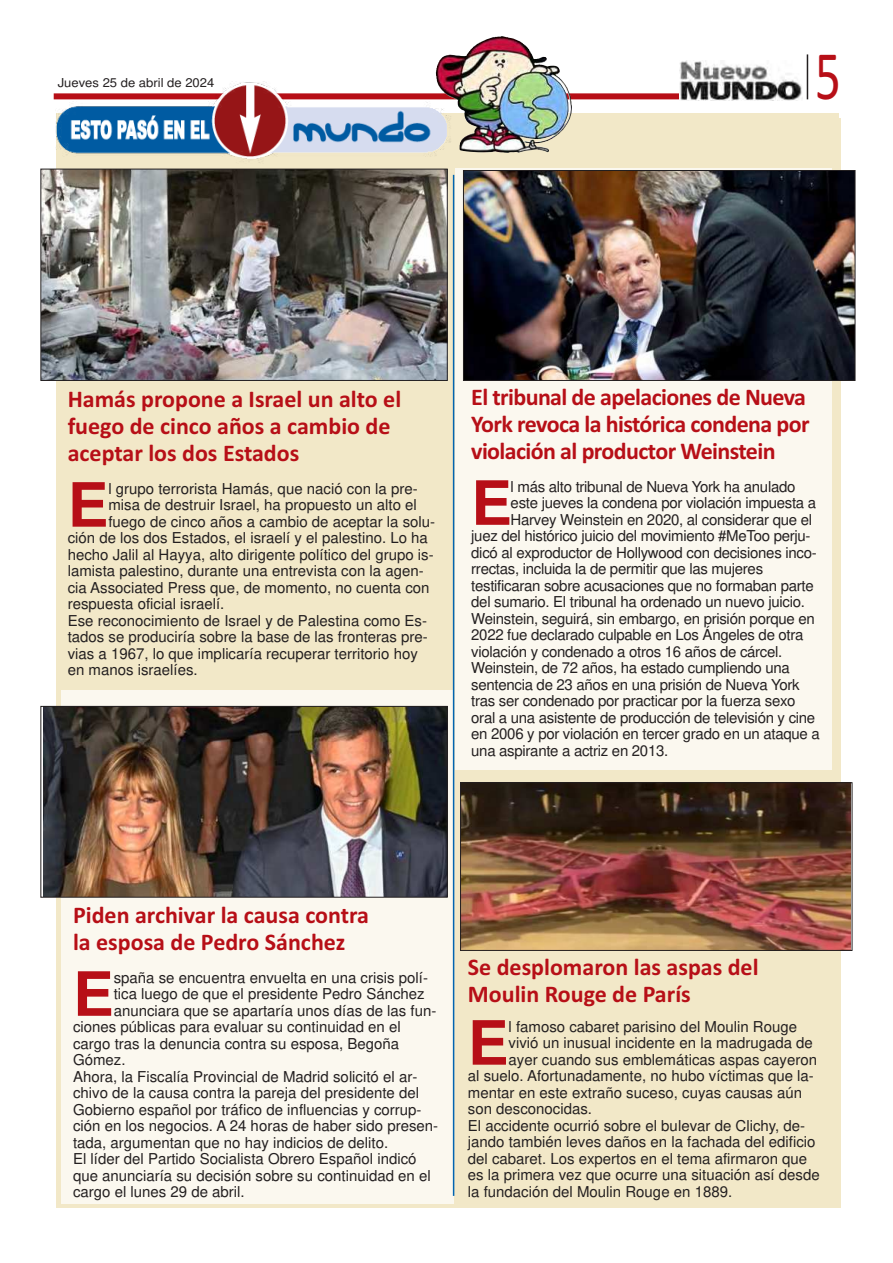
<style>
.page{position:relative;width:893px;height:1263px;background:#fff}
.page>*{position:absolute;margin:0;border:0;box-sizing:border-box;transform-origin:0 0}
.t1{font:700 61.05px "Arial";color:#b70f17}
.t2{font:34.2px "Calibri";color:#b70f17;scale:.73 1}
.t3{font:15px "Arial";color:#231f20}
.t4{font:15px "Arial";letter-spacing:-.02em;color:#231f20}
.t5{font:12.3px "Arial";color:#231f20;scale:1.06 1}
.t6{font:700 11.7px "Calibri";color:#b70f17}
.t7{font:700 11.7px "Calibri";letter-spacing:-.05em;color:#b70f17}
</style>
<div class="page">
<div style="left:54px;top:93px;width:839px;height:6px;background:#b70f17"></div>
<div style="left:56px;top:113px;width:785px;height:1095px;background:#f2e8c8"></div>
<div style="left:455px;top:169px;width:376px;height:601px;background:#fbf8ef"></div>
<div style="left:62px;top:690px;width:392px;height:513px;background:#fbf8ef"></div>
<img style="left:43px;top:171px;width:402px;height:208px">
<div style="left:41px;top:169px;width:406px;height:212px;border:1px solid #231f20"></div>
<img style="left:462px;top:784px;width:388px;height:165px">
<div style="left:460px;top:782px;width:392px;height:169px;border:1px solid #231f20"></div>
<img style="left:44px;top:708px;width:401px;height:187px">
<div style="left:41px;top:706px;width:406px;height:191px;border:1px solid #231f20"></div>
<img style="left:465px;top:172px;width:388px;height:207px">
<div style="left:463px;top:170px;width:392px;height:211px;border:1px solid #231f20"></div>
<hr style="left:453px;top:175px;width:1px;height:1021px;background:#0164b1">
<img style="left:53px;top:81px;width:383px;height:82px">
<img style="left:436px;top:36px;width:136px;height:117px">
<div style="left:839px;top:77px;width:54px;height:41px;background:#fff"></div>
<div style="left:679px;top:53px;width:196px;height:51px;background:#fff"></div>
<img style="left:679px;top:61px;width:123px;height:39px">
<hr style="left:807px;top:54px;width:1px;height:45px;background:#231f20">
<p class="t5" style="left:58px;top:75px;width:149px">Jueves 25 de abril de 2024</p>
<h2 class="t2" style="left:815px;top:68px;width:37px">5</h2>
<p class="t6" style="left:68px;top:396px;width:335px">Hamás propone a Israel un alto el</p>
<p class="t6" style="left:68px;top:423px;width:324px">fuego de cinco años a cambio de</p>
<p class="t6" style="left:68px;top:450px;width:233px">aceptar los dos Estados</p>
<h1 class="t1" style="left:68px;top:470px;width:42px">E</h1>
<p class="t3" style="left:108px;top:480px;width:311px">l grupo terrorista Hamás, que nació con la pre-</p>
<p class="t3" style="left:108px;top:496px;width:310px">misa de destruir Israel, ha propuesto un alto el</p>
<p class="t3" style="left:108px;top:513px;width:328px">fuego de cinco años a cambio de aceptar la solu-</p>
<p class="t3" style="left:68px;top:529px;width:362px">ción de los dos Estados, el israelí y el palestino. Lo ha</p>
<p class="t3" style="left:68px;top:546px;width:367px">hecho Jalil al Hayya, alto dirigente político del grupo is-</p>
<p class="t3" style="left:68px;top:562px;width:358px">lamista palestino, durante una entrevista con la agen-</p>
<p class="t3" style="left:68px;top:579px;width:363px">cia Associated Press que, de momento, no cuenta con</p>
<p class="t3" style="left:68px;top:595px;width:158px">respuesta oficial israelí.</p>
<p class="t3" style="left:68px;top:612px;width:361px">Ese reconocimiento de Israel y de Palestina como Es-</p>
<p class="t3" style="left:68px;top:628px;width:362px">tados se produciría sobre la base de las fronteras pre-</p>
<p class="t3" style="left:68px;top:645px;width:352px">vias a 1967, lo que implicaría recuperar territorio hoy</p>
<p class="t3" style="left:68px;top:661px;width:132px">en manos israelíes.</p>
<p class="t7" style="left:471px;top:394px;width:336px">El tribunal de apelaciones de Nueva</p>
<p class="t7" style="left:471px;top:421px;width:340px">York revoca la histórica condena por</p>
<p class="t7" style="left:471px;top:448px;width:306px">violación al productor Weinstein</p>
<h1 class="t1" style="left:471px;top:468px;width:42px">E</h1>
<p class="t4" style="left:511px;top:478px;width:286px">l más alto tribunal de Nueva York ha anulado</p>
<p class="t4" style="left:511px;top:494px;width:307px">este jueves la condena por violación impuesta a</p>
<p class="t4" style="left:511px;top:511px;width:303px">Harvey Weinstein en 2020, al considerar que el</p>
<p class="t4" style="left:471px;top:527px;width:341px">juez del histórico juicio del movimiento #MeToo perju-</p>
<p class="t4" style="left:471px;top:544px;width:347px">dicó al exproductor de Hollywood con decisiones inco-</p>
<p class="t4" style="left:471px;top:560px;width:293px">rrectas, incluida la de permitir que las mujeres</p>
<p class="t4" style="left:471px;top:577px;width:344px">testificaran sobre acusaciones que no formaban parte</p>
<p class="t4" style="left:471px;top:593px;width:335px">del sumario. El tribunal ha ordenado un nuevo juicio.</p>
<p class="t4" style="left:471px;top:610px;width:345px">Weinstein, seguirá, sin embargo, en prisión porque en</p>
<p class="t4" style="left:471px;top:626px;width:334px">2022 fue declarado culpable en Los Ángeles de otra</p>
<p class="t4" style="left:471px;top:643px;width:313px">violación y condenado a otros 16 años de cárcel.</p>
<p class="t4" style="left:471px;top:659px;width:320px">Weinstein, de 72 años, ha estado cumpliendo una</p>
<p class="t4" style="left:471px;top:676px;width:330px">sentencia de 23 años en una prisión de Nueva York</p>
<p class="t4" style="left:471px;top:692px;width:326px">tras ser condenado por practicar por la fuerza sexo</p>
<p class="t4" style="left:471px;top:709px;width:346px">oral a una asistente de producción de televisión y cine</p>
<p class="t4" style="left:471px;top:725px;width:350px">en 2006 y por violación en tercer grado en un ataque a</p>
<p class="t4" style="left:471px;top:742px;width:198px">una aspirante a actriz en 2013.</p>
<p class="t6" style="left:73px;top:912px;width:297px">Piden archivar la causa contra</p>
<p class="t6" style="left:73px;top:939px;width:274px">la esposa de Pedro Sánchez</p>
<h1 class="t1" style="left:73px;top:959px;width:42px">E</h1>
<p class="t3" style="left:114px;top:969px;width:316px">spaña se encuentra envuelta en una crisis polí-</p>
<p class="t3" style="left:114px;top:985px;width:313px">tica luego de que el presidente Pedro Sánchez</p>
<p class="t3" style="left:114px;top:1002px;width:324px">anunciara que se apartaría unos días de las fun-</p>
<p class="t3" style="left:73px;top:1018px;width:329px">ciones públicas para evaluar su continuidad en el</p>
<p class="t3" style="left:73px;top:1035px;width:328px">cargo tras la denuncia contra su esposa, Begoña</p>
<p class="t3" style="left:73px;top:1051px;width:54px">Gómez.</p>
<p class="t3" style="left:73px;top:1068px;width:346px">Ahora, la Fiscalía Provincial de Madrid solicitó el ar-</p>
<p class="t3" style="left:73px;top:1084px;width:348px">chivo de la causa contra la pareja del presidente del</p>
<p class="t3" style="left:73px;top:1101px;width:350px">Gobierno español por tráfico de influencias y corrup-</p>
<p class="t3" style="left:73px;top:1117px;width:367px">ción en los negocios. A 24 horas de haber sido presen-</p>
<p class="t3" style="left:73px;top:1134px;width:317px">tada, argumentan que no hay indicios de delito.</p>
<p class="t3" style="left:73px;top:1150px;width:345px">El líder del Partido Socialista Obrero Español indicó</p>
<p class="t3" style="left:73px;top:1167px;width:359px">que anunciaría su decisión sobre su continuidad en el</p>
<p class="t3" style="left:73px;top:1183px;width:173px">cargo el lunes 29 de abril.</p>
<p class="t6" style="left:468px;top:964px;width:292px">Se desplomaron las aspas del</p>
<p class="t6" style="left:468px;top:991px;width:224px">Moulin Rouge de París</p>
<h1 class="t1" style="left:468px;top:1008px;width:42px">E</h1>
<p class="t3" style="left:509px;top:1017px;width:290px">l famoso cabaret parisino del Moulin Rouge</p>
<p class="t3" style="left:509px;top:1034px;width:306px">vivió un inusual incidente en la madrugada de</p>
<p class="t3" style="left:509px;top:1050px;width:310px">ayer cuando sus emblemáticas aspas cayeron</p>
<p class="t3" style="left:468px;top:1067px;width:348px">al suelo. Afortunadamente, no hubo víctimas que la-</p>
<p class="t3" style="left:468px;top:1083px;width:336px">mentar en este extraño suceso, cuyas causas aún</p>
<p class="t3" style="left:468px;top:1100px;width:126px">son desconocidas.</p>
<p class="t3" style="left:468px;top:1116px;width:339px">El accidente ocurrió sobre el bulevar de Clichy, de-</p>
<p class="t3" style="left:468px;top:1133px;width:349px">jando también leves daños en la fachada del edificio</p>
<p class="t3" style="left:468px;top:1149px;width:341px">del cabaret. Los expertos en el tema afirmaron que</p>
<p class="t3" style="left:468px;top:1166px;width:353px">es la primera vez que ocurre una situación así desde</p>
<p class="t3" style="left:468px;top:1182px;width:266px">la fundación del Moulin Rouge en 1889.</p>
</div>
